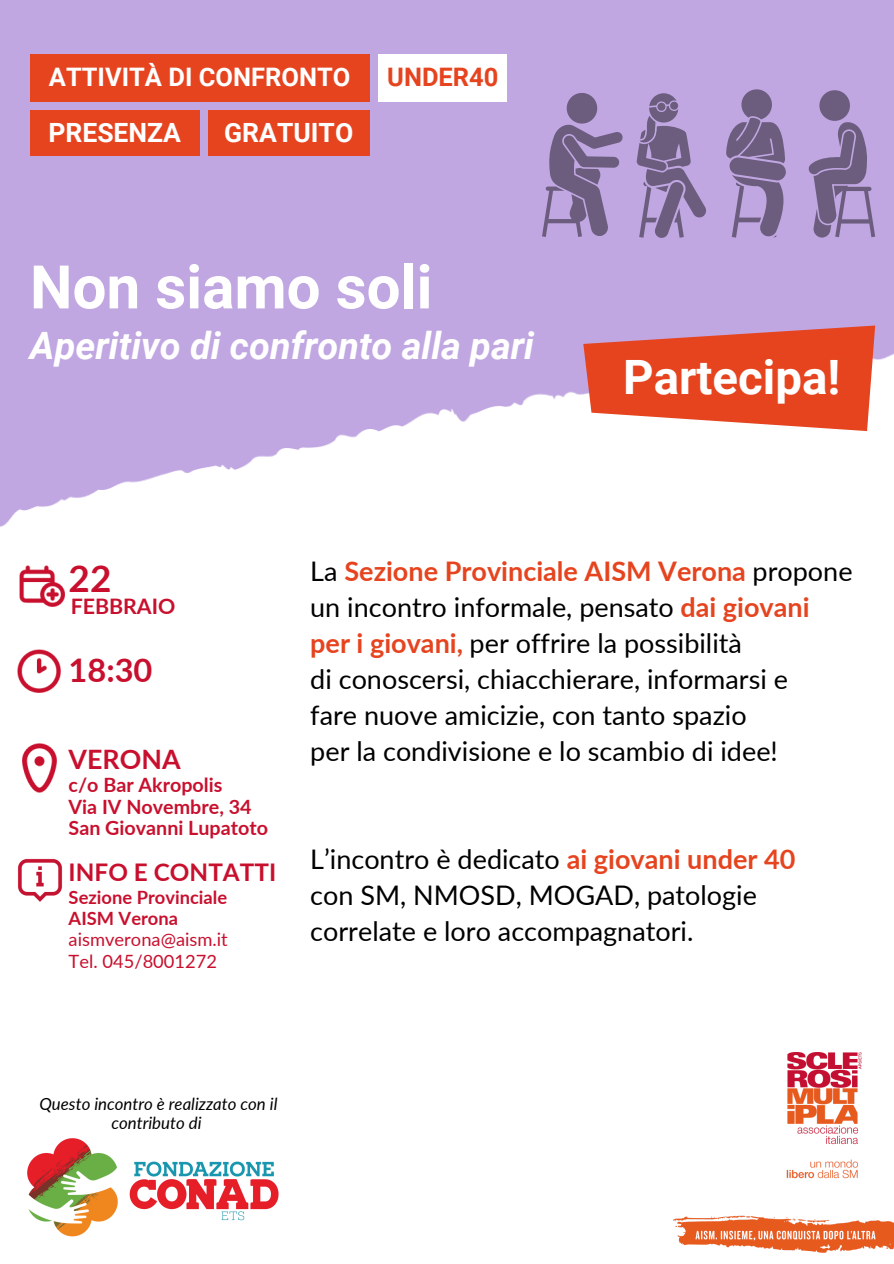
<style>
.page{position:relative;width:894px;height:1264px;background:#fff}
.page>*{position:absolute;margin:0;border:0;box-sizing:border-box;transform-origin:0 0}
.t1{font:700 60.15px "Roboto";color:#fff}
.t2{font:700 47.4px "Roboto";color:#fff}
.t3{font:italic 700 37.65px "Roboto";color:#fff}
.t4{font:700 36.9px "Lato";color:#c8102e}
.t5{font:700 32.55px "Lato";color:#c8102e}
.t6{font:27px/36px "Lato";color:#000}
.t7{font:700 26.7px "Lato";color:#c8102e}
.t8{font:700 26.55px "Roboto";color:#fff}
.t9{font:700 25.5px "Roboto";color:#fff}
.t10{font:700 25.5px "Roboto";color:#e6441f}
.t11{font:700 24.3px "Lato";color:#c8102e}
.t12{font:700 21.3px "Lato";color:#c8102e}
.t13{font:700 19.65px "Lato";color:#c8102e}
.t14{font:18.3px "Lato";color:#c8102e}
.t15{font:700 18.3px "Lato";color:#c8102e}
.t16{font:italic 16.8px/19.2px "Lato";color:#000;text-align:center}
.s1{font-weight:700;color:#e6441f}
</style>
<div class="page">
<div style="left:0;top:0;width:893px;height:1263px;background:#c1a7e2"></div>
<div style="left:0;top:671px;width:893px;height:592px;background:#fff"></div>
<img style="left:0;top:354px;width:893px;height:526px">
<div style="left:30px;top:54px;width:339px;height:48px;background:#e6441f"></div>
<div style="left:208px;top:110px;width:161px;height:45px;background:#e6441f"></div>
<img style="left:673px;top:1052px;width:219px;height:200px">
<svg style="left:583px;top:325px;width:291px;height:106px;background:#e46048"></svg>
<img style="left:18px;top:649px;width:42px;height:43px">
<img style="left:18px;top:858px;width:45px;height:44px">
<img style="left:19px;top:566px;width:45px;height:40px">
<img style="left:22px;top:743px;width:34px;height:49px">
<div style="left:30px;top:110px;width:170px;height:45px;background:#e6441f"></div>
<img style="left:27px;top:1138px;width:252px;height:99px">
<svg style="left:636px;top:93px;width:70px;height:145px"></svg>
<svg style="left:542px;top:93px;width:81px;height:144px"></svg>
<svg style="left:808px;top:90px;width:67px;height:147px"></svg>
<svg style="left:726px;top:89px;width:60px;height:149px"></svg>
<div style="left:378px;top:54px;width:129px;height:48px;background:#fff"></div>
<h5 class="t9" style="left:49px;top:62px;width:303px">ATTIVITÀ DI CONFRONTO</h5>
<h5 class="t8" style="left:224px;top:117px;width:130px">GRATUITO</h5>
<p class="t8" style="left:48px;top:117px;width:134px">PRESENZA</p>
<p class="t10" style="left:387px;top:62px;width:113px">UNDER40</p>
<p class="t1" style="left:30px;top:253px;width:404px">Non siamo soli</p>
<h4 class="t3" style="left:30px;top:324px;width:505px">Aperitivo di confronto alla pari</h4>
<h5 class="t2" style="left:623px;top:350px;width:218px">Partecipa!</h5>
<p class="t4" style="left:69px;top:555px;width:44px">22</p>
<h1 class="t12" style="left:71px;top:593px;width:106px">FEBBRAIO</h1>
<p class="t5" style="left:69px;top:650px;width:85px">18:30</p>
<p class="t7" style="left:69px;top:743px;width:113px">VERONA</p>
<h6 class="t13" style="left:69px;top:772px;width:155px">c/o Bar Akropolis</h6>
<h6 class="t13" style="left:69px;top:794px;width:184px">Via IV Novembre, 34</h6>
<h5 class="t13" style="left:69px;top:816px;width:201px">San Giovanni Lupatoto</h5>
<p class="t11" style="left:69px;top:857px;width:209px">INFO E CONTATTI</p>
<p class="t15" style="left:69px;top:885px;width:160px">Sezione Provinciale</p>
<p class="t15" style="left:69px;top:906px;width:111px">AISM Verona</p>
<p class="t14" style="left:69px;top:928px;width:161px">aismverona@aism.it</p>
<p class="t14" style="left:69px;top:949px;width:150px">Tel. 045/8001272</p>
<h2 class="t6" style="left:310px;top:552px;width:543px">La <span class="s1">Sezione Provinciale AISM Verona</span> propone un incontro informale, pensato <span class="s1">dai giovani per i giovani,</span> per offrire la possibilità<br>di conoscersi, chiacchierare, informarsi e<br>fare nuove amicizie, con tanto spazio<br>per la condivisione e lo scambio di idee!</h2>
<h3 class="t6" style="left:310px;top:840px;width:486px">L’incontro è dedicato <span class="s1">ai giovani under 40 </span>con SM, NMOSD, MOGAD, patologie correlate e loro accompagnatori.</h3>
<p class="t16" style="left:39px;top:1093px;width:239px">Questo incontro è realizzato con il contributo di</p>
</div>
